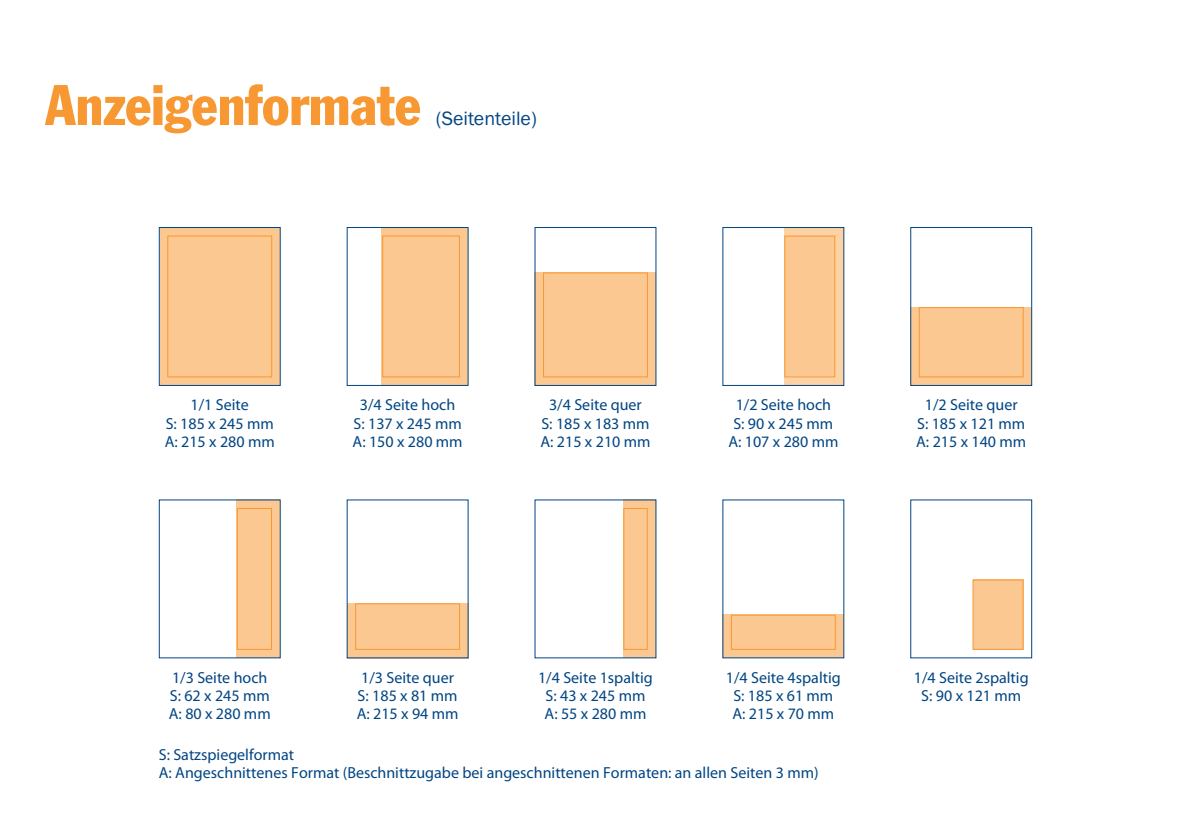
<style>
.page{position:relative;width:1191px;height:840px;background:#fff}
.page>*{position:absolute;margin:0;border:0;box-sizing:border-box;transform-origin:0 0}
.t1{font:condensed 56px "Franklin Gothic";color:#f79832}
.t2{font:20px "Franklin Gothic";color:#004583}
.t3{font:16px/18px "Myriad Pro";color:#004583;text-align:center}
</style>
<div class="page">
<div style="left:534px;top:272px;width:122px;height:114px;background:#fcc892"></div>
<div style="left:543px;top:272px;width:105px;height:105px;border:1px solid #f79832"></div>
<div style="left:382px;top:227px;width:86px;height:159px;background:#fcc892"></div>
<div style="left:382px;top:235px;width:78px;height:142px;border:1px solid #f79832"></div>
<div style="left:160px;top:228px;width:120px;height:157px;background:#fcc892"></div>
<div style="left:159px;top:227px;width:122px;height:159px;border:1px solid #004583"></div>
<div style="left:167px;top:235px;width:105px;height:142px;border:1px solid #f79832"></div>
<div style="left:347px;top:603px;width:121px;height:55px;background:#fcc892"></div>
<div style="left:355px;top:603px;width:105px;height:46px;border:1px solid #f79832"></div>
<div style="left:722px;top:614px;width:122px;height:44px;background:#fcc892"></div>
<div style="left:731px;top:614px;width:105px;height:35px;border:1px solid #f79832"></div>
<div style="left:623px;top:499px;width:33px;height:159px;background:#fcc892"></div>
<div style="left:623px;top:507px;width:25px;height:142px;border:1px solid #f79832"></div>
<div style="left:237px;top:499px;width:43px;height:159px;background:#fcc892"></div>
<div style="left:237px;top:507px;width:35px;height:142px;border:1px solid #f79832"></div>
<div style="left:910px;top:307px;width:122px;height:79px;background:#fcc892"></div>
<div style="left:918px;top:307px;width:105px;height:70px;border:1px solid #f79832"></div>
<div style="left:784px;top:227px;width:59px;height:159px;background:#fdd2a5"></div>
<div style="left:785px;top:236px;width:49px;height:140px;background:#fcc892"></div>
<div style="left:784px;top:235px;width:51px;height:142px;border:1px solid #f79832"></div>
<div style="left:347px;top:227px;width:121px;height:159px;border:1px solid #004583"></div>
<div style="left:534px;top:227px;width:122px;height:159px;border:1px solid #004583"></div>
<div style="left:722px;top:227px;width:122px;height:159px;border:1px solid #004583"></div>
<div style="left:910px;top:227px;width:122px;height:159px;border:1px solid #004583"></div>
<div style="left:973px;top:580px;width:49px;height:68px;background:#fcc892"></div>
<div style="left:972px;top:579px;width:51px;height:70px;border:1px solid #f79832"></div>
<h1 class="t1" style="left:45px;top:85px;width:377px">Anzeigenformate</h1>
<p class="t2" style="left:436px;top:106px;width:102px">(Seitenteile)</p>
<p class="t3" style="left:165px;top:397px;width:112px">1/1 Seite<br>S: 185 x 245 mm<br>A: 215 x 280 mm</p>
<p class="t3" style="left:352px;top:397px;width:112px">3/4 Seite hoch<br>S: 137 x 245 mm<br>A: 150 x 280 mm</p>
<p class="t3" style="left:540px;top:397px;width:112px">3/4 Seite quer<br>S: 185 x 183 mm<br>A: 215 x 210 mm</p>
<p class="t3" style="left:728px;top:397px;width:112px">1/2 Seite hoch<br>S: 90 x 245 mm<br>A: 107 x 280 mm</p>
<p class="t3" style="left:916px;top:397px;width:112px">1/2 Seite quer<br>S: 185 x 121 mm<br>A: 215 x 140 mm</p>
<p class="t3" style="left:726px;top:669px;width:116px">1/4 Seite 4spaltig<br>S: 185 x 61 mm<br>A: 215 x 70 mm</p>
<p class="t3" style="left:159px;top:746px;width:661px;text-align:left">S: Satzspiegelformat<br>A: Angeschnittenes Format (Beschnittzugabe bei angeschnittenen Formaten: an allen Seiten 3 mm)</p>
<p class="t3" style="left:169px;top:669px;width:103px;text-align:left">1/3 Seite hoch<br>S: 62 x 245 mm<br>A: 80 x 280 mm</p>
<p class="t3" style="left:357px;top:669px;width:103px;text-align:left">1/3 Seite quer<br>S: 185 x 81 mm<br>A: 215 x 94 mm</p>
<p class="t3" style="left:538px;top:669px;width:116px">1/4 Seite 1spaltig<br>S: 43 x 245 mm<br>A: 55 x 280 mm</p>
<p class="t3" style="left:913px;top:669px;width:116px">1/4 Seite 2spaltig<br>S: 90 x 121 mm</p>
</div>
